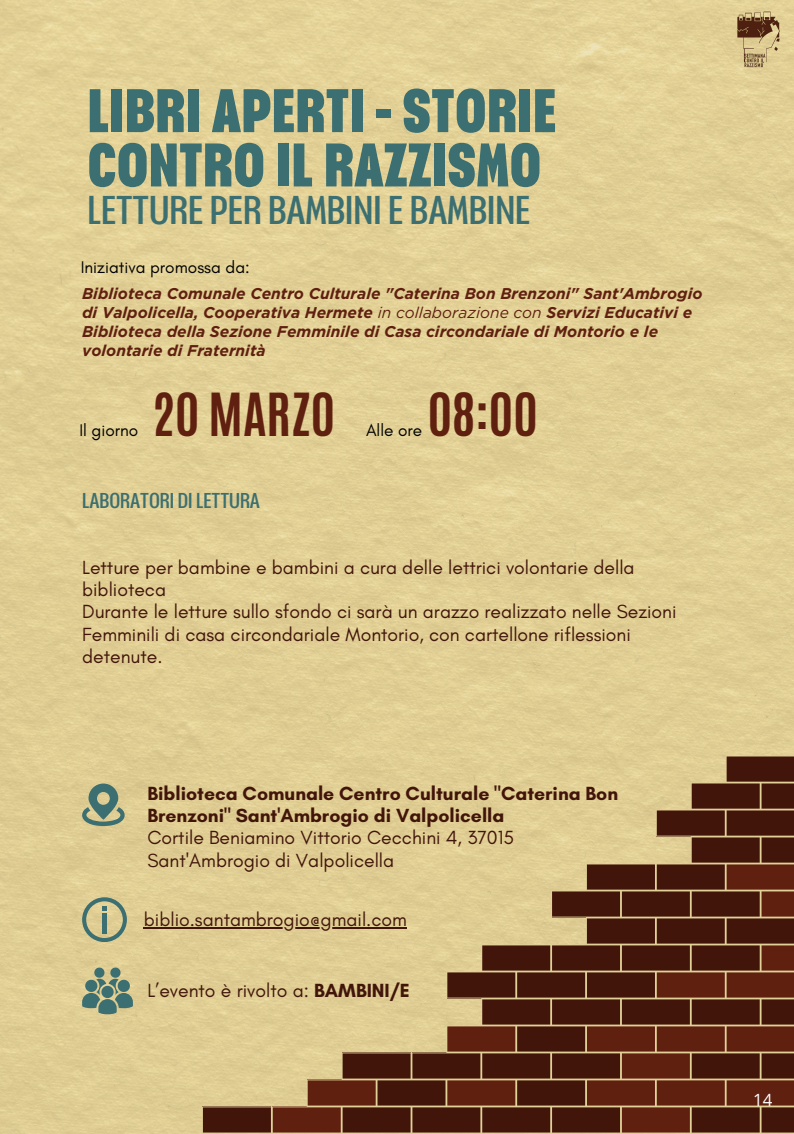
<style>
.page{position:relative;width:794px;height:1134px;background:#e1cf95}
.page>*{position:absolute;margin:0;border:0;box-sizing:border-box;transform-origin:0 0}
.t1{font:700 expanded 52.36px/54.3px "Placard Next";color:#3c6f71}
.t2{font:700 49.72px "Antonio";color:#602010}
.t3{font:700 49.6px "Antonio";color:#602010}
.t4{font:expanded 33.96px "Placard Next";color:#3c6f71}
.t5{font:19.4px/22.2px "Glacial Indifference";color:#42150a}
.t6{font:700 19.4px/22.2px "Glacial Indifference";color:#42150a}
.t7{font:expanded 18.16px "Placard Next";color:#3c6f71}
.t8{font:17.2px "Glacial Indifference";color:#000}
.t9{font:16.88px "Open Sans";color:#fff}
.t10{font:italic 700 15.6px/18.9px "Gotham";color:#602010}
.s1{font-weight:400}
.s2{font-weight:700}
</style>
<div class="page">
<svg style="left:82px;top:968px;width:51px;height:46px;background:#869980"></svg>
<svg style="left:82px;top:784px;width:43px;height:42px;background:#8e9e82"></svg>
<svg style="left:82px;top:897px;width:45px;height:45px;background:#aaaf88"></svg>
<svg style="left:202px;top:756px;width:592px;height:377px;background:#9f7f59"></svg>
<hr style="left:144px;top:927px;width:263px;height:2px;background:#42150a">
<img style="left:736px;top:11px;width:44px;height:57px">
<h1 class="t1" style="left:87px;top:83px;width:470px">LIBRI APERTI - STORIE<br>CONTRO IL RAZZISMO</h1>
<h3 class="t4" style="left:87px;top:187px;width:444px">LETTURE PER BAMBINI E BAMBINE</h3>
<p class="t8" style="left:81px;top:258px;width:171px">Iniziativa promossa da:</p>
<p class="t10" style="left:82px;top:284px;width:622px">Biblioteca Comunale Centro Culturale "Caterina Bon Brenzoni" Sant'Ambrogio di Valpolicella, Cooperativa Hermete <span class="s1">in collaborazione con</span> Servizi Educativi e Biblioteca della Sezione Femminile di Casa circondariale di Montorio e le volontarie di Fraternità</p>
<h3 class="t3" style="left:152px;top:377px;width:184px">20 MARZ0</h3>
<p class="t8" style="left:79px;top:421px;width:61px">Il giorno</p>
<p class="t8" style="left:366px;top:421px;width:58px">Alle ore</p>
<h2 class="t2" style="left:428px;top:378px;width:112px">08:00</h2>
<p class="t7" style="left:82px;top:488px;width:179px">LABORATORI DI LETTURA</p>
<p class="t5" style="left:82px;top:557px;width:596px">Letture per bambine e bambini a cura delle lettrici volontarie della biblioteca<br>Durante le letture sullo sfondo ci sarà un arazzo realizzato nelle Sezioni Femminili di casa circondariale Montorio, con cartellone riflessioni detenute.</p>
<p class="t6" style="left:147px;top:782px;width:472px">Biblioteca Comunale Centro Culturale "Caterina Bon<br>Brenzoni" Sant'Ambrogio di Valpolicella</p>
<p class="t5" style="left:147px;top:827px;width:368px">Cortile Beniamino Vittorio Cecchini 4, 37015<br>Sant'Ambrogio di Valpolicella</p>
<p class="t5" style="left:144px;top:909px;width:265px">biblio.santambrogio@gmail.com</p>
<p class="t5" style="left:147px;top:980px;width:264px">L’evento è rivolto a: <span class="s2">BAMBINI/E</span></p>
<p class="t9" style="left:753px;top:1089px;width:21px">14</p>
</div>
